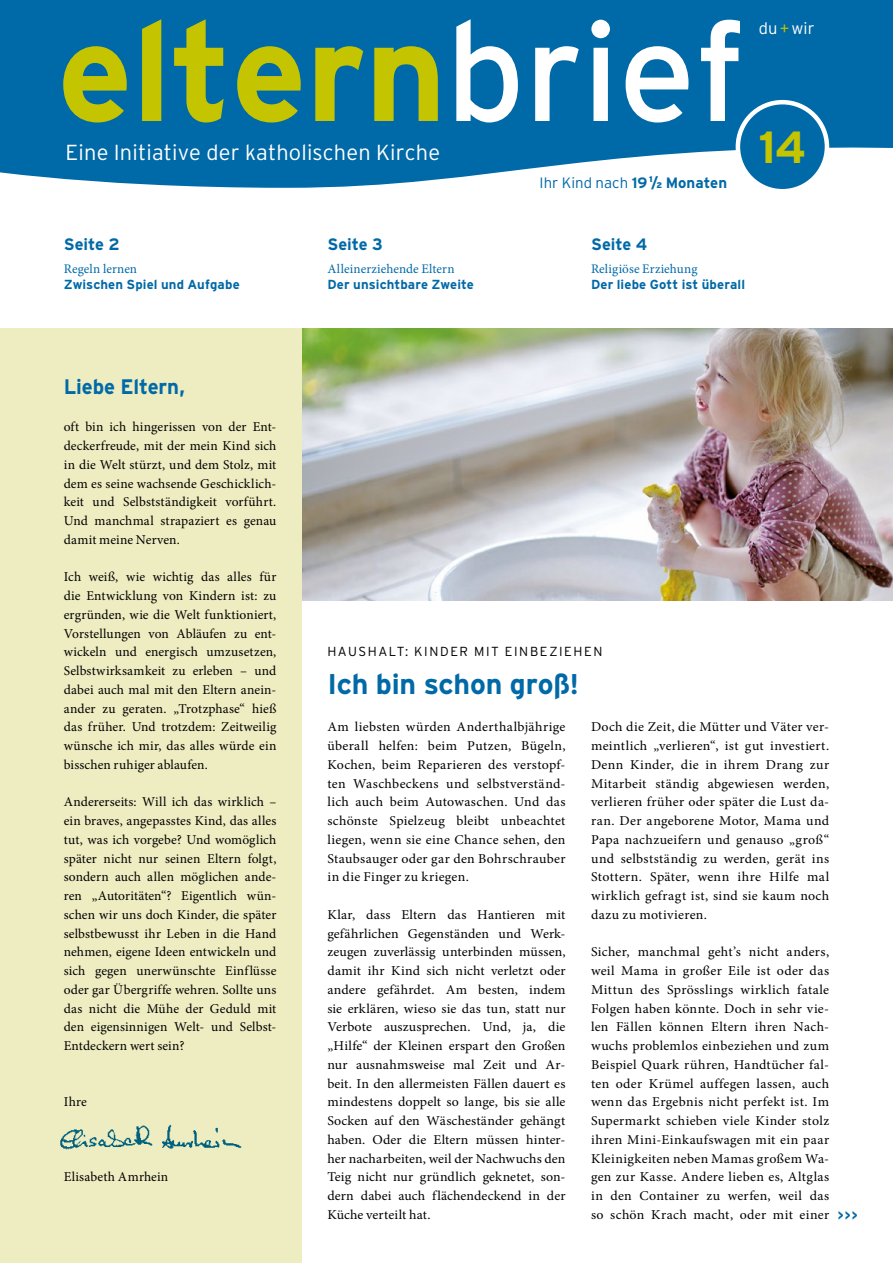
<style>
.page{position:relative;width:893px;height:1263px;background:#fff}
.page>*{position:absolute;margin:0;border:0;box-sizing:border-box;transform-origin:0 0}
.t1{font:700 139.5px "Interstate";letter-spacing:-.005em;color:#c5c400}
.t2{font:700 45px "Interstate";color:#c5c400}
.Headline__2015{font:700 28.5px "Interstate";letter-spacing:-.005em;color:#0069a7}
.t3{font:300 21.75px "Interstate";letter-spacing:.01em;color:#fff}
.t4{font:700 21px "Interstate";letter-spacing:-.005em;color:#0069a7}
.t5{font:700 16.5px "Interstate";letter-spacing:-.005em;color:#0069a7}
.t6{font:300 16.5px "Interstate";color:#fff}
._00_Ihr_Kind_nach{font:300 15px "Interstate";color:#0069a7}
.Lauftext__2015{font:13.5px/18.8px "Minion Pro";letter-spacing:.015em;color:#000;text-align:justify}
.Lauftext___Aufzählun{font:700 13.5px "Interstate";color:#0069a7}
.t7{font:700 13.2px/16.5px "Interstate";letter-spacing:.01em;color:#0069a7}
.t8{font:13.2px/16.5px "Minion Pro";letter-spacing:.005em;color:#0069a7}
.Dachzeile__2015{font:300 13.2px "Interstate";letter-spacing:.115em;color:#000}
.s1{font-weight:400;color:#fff}
.s2{color:#c5c400}
.s3{font-family:"Minion Pro";font-weight:400}
.s4{font-family:"Interstate";font-weight:700}
.s5{font-weight:700}
.s6{font-weight:900;font-size:8.25px}
</style>
<div class="page">
<img style="left:302px;top:328px;width:591px;height:272px">
<div style="left:0;top:328px;width:302px;height:935px;background:#eeecc1"></div>
<img style="left:60px;top:1124px;width:182px;height:26px">
<svg style="left:0;top:0;width:893px;height:188px;fill:#0069a7"></svg>
<div style="left:738px;top:102px;width:89px;height:89px;background:#0069a7;border-radius:50%"></div>
<div style="left:736px;top:100px;width:93px;height:93px;border:4px solid #fff;border-radius:50%"></div>
<p class="t1" style="left:58px;top:-6px;width:689px">eltern<span class="s1">brief</span></p>
<p class="t6" style="left:759px;top:19px;width:57px">du <span class="s2">+</span> wir</p>
<p class="t3" style="left:66px;top:140px;width:376px">Eine Initiative der katholischen Kirche</p>
<p class="t2" style="left:759px;top:122px;width:49px">14</p>
<p class="t5" style="left:64px;top:235px;width:57px">Seite 2</p>
<p class="t7" style="left:64px;top:260px;width:177px"><span class="s3">Regeln lernen<br></span>Zwischen Spiel und Aufgabe</p>
<p class="t5" style="left:327px;top:235px;width:57px">Seite 3</p>
<p class="t8" style="left:327px;top:260px;width:148px">Alleinerziehende Eltern<br><span class="s4">Der unsichtbare Zweite</span></p>
<p class="_00_Ihr_Kind_nach" style="left:540px;top:174px;width:189px">Ihr Kind nach <span class="s5">19</span> <sup>1</sup><span class="s5">/</span><span class="s6">2</span> <span class="s5">Monaten</span></p>
<p class="t5" style="left:591px;top:235px;width:58px">Seite 4</p>
<p class="t7" style="left:591px;top:260px;width:156px"><span class="s3">Religiöse Erziehung<br></span>Der liebe Gott ist überall</p>
<p class="t4" style="left:64px;top:375px;width:123px">Liebe Eltern,</p>
<p class="Lauftext__2015" style="left:64px;top:418px;width:214px">oft bin ich hingerissen von der Ent&shy;deckerfreude, mit der mein Kind sich in die Welt stürzt, und dem Stolz, mit dem es seine wachsende Geschicklich&shy;keit und Selbstständigkeit vorführt.<br>Und manchmal strapaziert es genau damit meine Nerven.</p>
<p class="Lauftext__2015" style="left:64px;top:568px;width:214px">Ich weiß, wie wichtig das alles für die Entwicklung von Kindern ist: zu ergründen, wie die Welt funktioniert, Vorstellungen von Abläufen zu ent&shy;wickeln und energisch umzusetzen, Selbstwirksamkeit zu erleben – und dabei auch mal mit den Eltern anein&shy;ander zu geraten. „Trotzphase“ hieß das früher. Und trotzdem: Zeitweilig wünsche ich mir, das alles würde ein bisschen ruhiger ablaufen.</p>
<p class="Lauftext__2015" style="left:64px;top:793px;width:214px">Andererseits: Will ich das wirklich – ein braves, angepasstes Kind, das alles tut, was ich vorgebe? Und womöglich später nicht nur seinen Eltern folgt, sondern auch allen möglichen ande&shy;ren „Autoritäten“? Eigentlich wün&shy;schen wir uns doch Kinder, die später selbstbewusst ihr Leben in die Hand nehmen, eigene Ideen entwickeln und sich gegen unerwünschte Einflüsse oder gar Übergriffe wehren. Sollte uns das nicht die Mühe der Geduld mit den eigensinnigen Welt- und Selbst-Entdeckern wert sein?</p>
<p class="Lauftext__2015" style="left:64px;top:1093px;width:25px">Ihre</p>
<p class="Lauftext__2015" style="left:64px;top:1168px;width:106px">Elisabeth Amrhein</p>
<p class="Dachzeile__2015" style="left:327px;top:644px;width:276px">HAUSHALT: KINDER MIT EINBEZIEHEN</p>
<p class="Headline__2015" style="left:327px;top:668px;width:253px">Ich bin schon groß!</p>
<p class="Lauftext__2015" style="left:327px;top:718px;width:240px">Am liebsten würden Anderthalbjährige überall helfen: beim Putzen, Bügeln, Kochen, beim Reparieren des verstopf&shy;ten Waschbeckens und selbstverständ&shy;lich auch beim Autowaschen. Und das schönste Spielzeug bleibt unbeachtet liegen, wenn sie eine Chance sehen, den Staubsauger oder gar den Bohrschrauber in die Finger zu kriegen.</p>
<p class="Lauftext__2015" style="left:327px;top:905px;width:240px">Klar, dass Eltern das Hantieren mit gefährlichen Gegenständen und Werk&shy;zeugen zuverlässig unterbinden müssen, damit ihr Kind sich nicht verletzt oder andere gefährdet. Am besten, indem sie erklären, wieso sie das tun, statt nur Verbote auszusprechen. Und, ja, die „Hilfe“ der Kleinen erspart den Großen nur ausnahmsweise mal Zeit und Ar&shy;beit. In den allermeisten Fällen dauert es mindestens doppelt so lange, bis sie alle Socken auf den Wäscheständer gehängt haben. Oder die Eltern müssen hinter&shy;her nacharbeiten, weil der Nachwuchs den Teig nicht nur gründlich geknetet, son&shy;dern dabei auch flächendeckend in der Küche verteilt hat.</p>
<p class="Lauftext__2015" style="left:591px;top:718px;width:240px">Doch die Zeit, die Mütter und Väter ver&shy;meintlich „verlieren“, ist gut investiert.<br>Denn Kinder, die in ihrem Drang zur Mitarbeit ständig abgewiesen werden, verlieren früher oder später die Lust da&shy;ran. Der angeborene Motor, Mama und Papa nachzueifern und genauso „groß“ und selbstständig zu werden, gerät ins Stottern. Später, wenn ihre Hilfe mal wirklich gefragt ist, sind sie kaum noch dazu zu motivieren.</p>
<p class="Lauftext__2015" style="left:591px;top:943px;width:240px">Sicher, manchmal geht’s nicht anders, weil Mama in großer Eile ist oder das Mittun des Sprösslings wirklich fatale Folgen haben könnte. Doch in sehr vie&shy;len Fällen können Eltern ihren Nach&shy;wuchs problemlos einbeziehen und zum Beispiel Quark rühren, Handtücher fal&shy;ten oder Krümel auffegen lassen, auch wenn das Ergebnis nicht perfekt ist. Im Supermarkt schieben viele Kinder stolz ihren Mini-Einkaufswagen mit ein paar Kleinigkeiten neben Mamas großem Wa&shy;gen zur Kasse. Andere lieben es, Altglas in den Container zu werfen, weil das so schön Krach macht, oder mit einer</p>
<p class="Lauftext___Aufzählun" style="left:838px;top:1207px;width:22px">&gt;&gt;&gt;</p>
</div>
